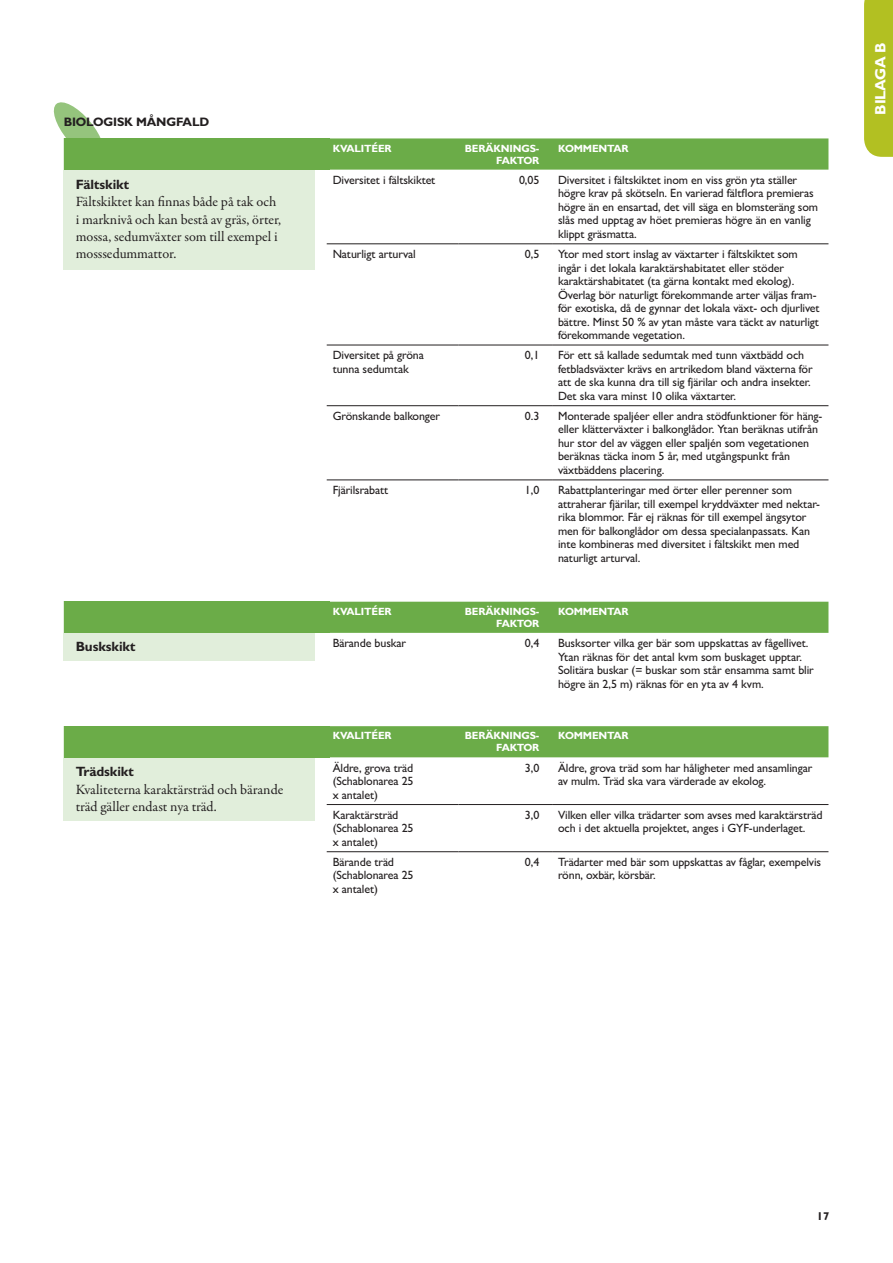
<style>
.page{position:relative;width:893px;height:1263px;background:#fff}
.page>*{position:absolute;margin:0;border:0;box-sizing:border-box;transform-origin:0 0}
.t1{font:700 15px "Gill Sans MT Pro";letter-spacing:-.015em;color:#fff}
.t2{font:14.25px/17.2px "Garamond Premr Pro";color:#231f20}
.t3{font:700 13.5px "Gill Sans MT Pro";letter-spacing:-.01em;color:#231f20}
.t4{font:700 12.3px "Gill Sans MT Pro";letter-spacing:-.015em;color:#231f20}
.t5{font:500 12px/13.5px "Gill Sans MT Pro";letter-spacing:-.01em;color:#231f20}
.t6{font:700 11.25px "Gill Sans MT Pro";color:#231f20}
.t7{font:700 10.5px/12px "Gill Sans MT Pro";letter-spacing:-.015em;color:#fff;text-align:right}
</style>
<div class="page">
<div style="left:64px;top:726px;width:251px;height:95px;background:#e1eedb"></div>
<div style="left:64px;top:726px;width:266px;height:31px;background:#6bac48"></div>
<div style="left:64px;top:602px;width:251px;height:59px;background:#e1eedb"></div>
<div style="left:64px;top:602px;width:266px;height:31px;background:#6bac48"></div>
<div style="left:64px;top:138px;width:251px;height:132px;background:#e1eedb"></div>
<div style="left:64px;top:138px;width:266px;height:32px;background:#6bac48"></div>
<svg style="left:53px;top:102px;width:48px;height:60px"></svg>
<div style="left:330px;top:138px;width:498px;height:32px;background:#6bac48"></div>
<hr style="left:327px;top:244px;width:132px;height:1px;background:#231f20">
<hr style="left:459px;top:244px;width:93px;height:1px;background:#231f20">
<hr style="left:552px;top:244px;width:276px;height:1px;background:#231f20">
<hr style="left:327px;top:345px;width:132px;height:1px;background:#231f20">
<hr style="left:459px;top:345px;width:93px;height:1px;background:#231f20">
<hr style="left:552px;top:345px;width:276px;height:1px;background:#231f20">
<hr style="left:327px;top:405px;width:132px;height:1px;background:#231f20">
<hr style="left:459px;top:405px;width:93px;height:1px;background:#231f20">
<hr style="left:552px;top:405px;width:276px;height:1px;background:#231f20">
<hr style="left:327px;top:480px;width:132px;height:1px;background:#231f20">
<hr style="left:459px;top:480px;width:93px;height:1px;background:#231f20">
<hr style="left:552px;top:480px;width:276px;height:1px;background:#231f20">
<div style="left:330px;top:602px;width:498px;height:31px;background:#6bac48"></div>
<div style="left:330px;top:726px;width:498px;height:31px;background:#6bac48"></div>
<hr style="left:327px;top:804px;width:132px;height:1px;background:#231f20">
<hr style="left:459px;top:804px;width:93px;height:1px;background:#231f20">
<hr style="left:552px;top:804px;width:276px;height:1px;background:#231f20">
<hr style="left:327px;top:851px;width:132px;height:1px;background:#231f20">
<hr style="left:459px;top:851px;width:93px;height:1px;background:#231f20">
<hr style="left:552px;top:851px;width:276px;height:1px;background:#231f20">
<div style="left:864px;top:0;width:29px;height:157px;background:#b2c022"></div>
<p class="t4" style="left:64px;top:114px;width:147px">BIOLOGISK MÅNGFALD</p>
<p class="t3" style="left:76px;top:176px;width:55px">Fältskikt</p>
<p class="t2" style="left:76px;top:194px;width:207px">Fältskiktet kan finnas både på tak och i marknivå och kan bestå av gräs, örter, mossa, sedumväxter som till exempel i mosssedummattor.</p>
<p class="t3" style="left:76px;top:638px;width:61px">Buskskikt</p>
<p class="t3" style="left:76px;top:763px;width:60px">Trädskikt</p>
<p class="t2" style="left:76px;top:781px;width:209px">Kvaliteterna karaktärsträd och bärande träd gäller endast nya träd.</p>
<p class="t7" style="left:333px;top:142px;width:60px">KVALITÉER</p>
<p class="t7" style="left:465px;top:142px;width:76px">BERÄKNINGS-<br>FAKTOR</p>
<p class="t7" style="left:558px;top:142px;width:72px">KOMMENTAR</p>
<p class="t5" style="left:333px;top:173px;width:104px">Diversitet i fältskiktet</p>
<p class="t5" style="left:519px;top:173px;width:22px">0,05</p>
<p class="t5" style="left:558px;top:173px;width:262px">Diversitet i fältskiktet inom en viss grön yta ställer högre krav på skötseln. En varierad fältflora premieras högre än en ensartad, det vill säga en blomsteräng som slås med upptag av höet premieras högre än en vanlig klippt gräsmatta.</p>
<p class="t5" style="left:333px;top:247px;width:85px">Naturligt arturval</p>
<p class="t5" style="left:525px;top:247px;width:16px">0,5</p>
<p class="t5" style="left:558px;top:247px;width:263px">Ytor med stort inslag av växtarter i fältskiktet som ingår i det lokala karaktärshabitatet eller stöder karaktärshabitatet (ta gärna kontakt med ekolog).<br>Överlag bör naturligt förekommande arter väljas fram&shy;för exotiska, då de gynnar det lokala växt- och djurlivet bättre. Minst 50 % av ytan måste vara täckt av naturligt förekommande vegetation.</p>
<p class="t5" style="left:333px;top:348px;width:93px">Diversitet på gröna tunna sedumtak</p>
<p class="t5" style="left:525px;top:348px;width:16px">0,1</p>
<p class="t5" style="left:558px;top:348px;width:256px">För ett så kallade sedumtak med tunn växtbädd och fetbladsväxter krävs en artrikedom bland växterna för att de ska kunna dra till sig fjärilar och andra insekter.<br>Det ska vara minst 10 olika växtarter.</p>
<p class="t5" style="left:333px;top:409px;width:109px">Grönskande balkonger</p>
<p class="t5" style="left:525px;top:409px;width:16px">0.3</p>
<p class="t5" style="left:558px;top:409px;width:266px">Monterade spaljéer eller andra stödfunktioner för häng&shy;eller klätterväxter i balkonglådor. Ytan beräknas utifrån hur stor del av väggen eller spaljén som vegetationen beräknas täcka inom 5 år, med utgångspunkt från växtbäddens placering.</p>
<p class="t5" style="left:333px;top:483px;width:57px">Fjärilsrabatt</p>
<p class="t5" style="left:525px;top:483px;width:16px">1,0</p>
<p class="t5" style="left:558px;top:483px;width:263px">Rabattplanteringar med örter eller perenner som attraherar fjärilar, till exempel kryddväxter med nektar&shy;rika blommor. Får ej räknas för till exempel ängsytor men för balkonglådor om dessa specialanpassats. Kan inte kombineras med diversitet i fältskikt men med naturligt arturval.</p>
<p class="t7" style="left:333px;top:605px;width:60px">KVALITÉER</p>
<p class="t7" style="left:465px;top:605px;width:76px">BERÄKNINGS-<br>FAKTOR</p>
<p class="t7" style="left:558px;top:605px;width:72px">KOMMENTAR</p>
<p class="t5" style="left:333px;top:636px;width:75px">Bärande buskar</p>
<p class="t5" style="left:525px;top:636px;width:16px">0,4</p>
<p class="t5" style="left:558px;top:636px;width:257px">Busksorter vilka ger bär som uppskattas av fågellivet.<br>Ytan räknas för det antal kvm som buskaget upptar.<br>Solitära buskar (= buskar som står ensamma samt blir högre än 2,5 m) räknas för en yta av 4 kvm.</p>
<p class="t7" style="left:333px;top:729px;width:60px">KVALITÉER</p>
<p class="t7" style="left:465px;top:729px;width:76px">BERÄKNINGS-<br>FAKTOR</p>
<p class="t7" style="left:558px;top:729px;width:72px">KOMMENTAR</p>
<p class="t5" style="left:333px;top:761px;width:82px;text-align:justify">Äldre, grova träd (Schablonarea 25 x antalet)</p>
<p class="t5" style="left:525px;top:761px;width:16px">3,0</p>
<p class="t5" style="left:558px;top:761px;width:256px">Äldre, grova träd som har håligheter med ansamlingar av mulm. Träd ska vara värderade av ekolog.</p>
<p class="t5" style="left:333px;top:808px;width:82px">Karaktärsträd (Schablonarea 25 x antalet)</p>
<p class="t5" style="left:525px;top:808px;width:16px">3,0</p>
<p class="t5" style="left:558px;top:808px;width:266px">Vilken eller vilka trädarter som avses med karaktärsträd och i det aktuella projektet, anges i GYF-underlaget.</p>
<p class="t5" style="left:333px;top:855px;width:82px">Bärande träd (Schablonarea 25 x antalet)</p>
<p class="t5" style="left:525px;top:855px;width:16px">0,4</p>
<p class="t5" style="left:558px;top:855px;width:265px">Trädarter med bär som uppskattas av fåglar, exempelvis rönn, oxbär, körsbär.</p>
<p class="t1" style="left:871px;top:115px;width:74px;rotate:-90deg">BILAGA B</p>
<p class="t6" style="left:817px;top:1209px;width:14px">17</p>
</div>
